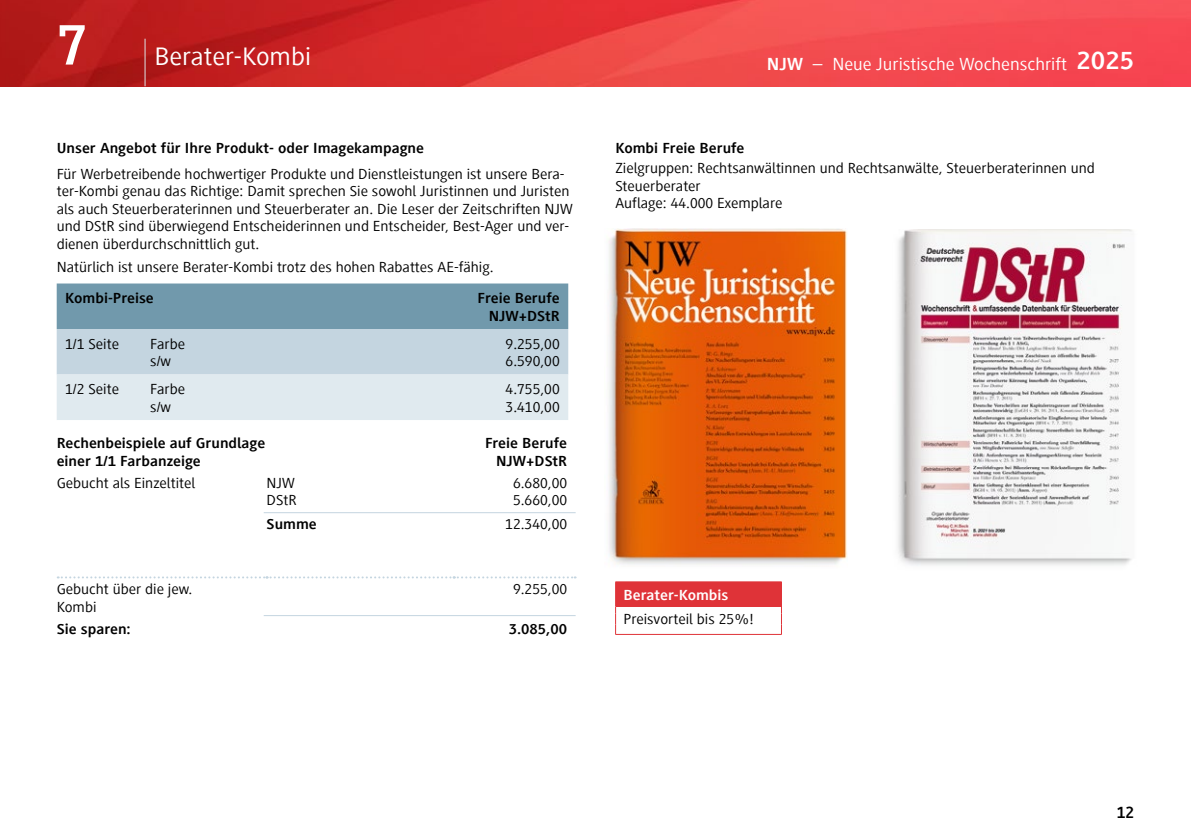
<style>
.page{position:relative;width:1191px;height:840px;background:#fff}
.page>*{position:absolute;margin:0;border:0;box-sizing:border-box;transform-origin:0 0}
.t1{font:700 60px "Generis Sans Com";color:#fff}
.t2{font:26px "Generis Sans Com";color:#fff;scale:1.08 1}
.t3{font:18px "Generis Sans Com";color:#fff;scale:1.08 1}
.t4{font:700 17px "Generis Sans Com";color:#000}
.t5{font:15px/17.4px "Generis Sans Com";color:#000;scale:1.08 1}
.t6{font:700 15px/17.6px "Generis Sans Com";color:#000;text-align:right;scale:1.08 1}
.t7{font:700 15px "Generis Sans Com";color:#fff;scale:1.08 1}
.s1{font-weight:700}
.s2{font-weight:700;font-size:26px}
</style>
<div class="page">
<img style="left:0;top:0;width:1191px;height:86px">
<hr style="left:144px;top:39px;width:2px;height:47px;background:#dde3e5">
<svg style="left:57px;top:283px;width:511px;height:137px"></svg>
<svg style="left:58px;top:576px;width:517px;height:2px"></svg>
<hr style="left:264px;top:512px;width:311px;height:1px;background:#c4d5e0">
<hr style="left:264px;top:614px;width:311px;height:1px;background:#c4d5e0">
<div style="left:615px;top:581px;width:166px;height:25px;background:#df3338"></div>
<svg style="left:615px;top:581px;width:1px;height:52px"></svg>
<svg style="left:781px;top:581px;width:1px;height:52px"></svg>
<hr style="left:615px;top:633px;width:166px;height:1px;background:#df3338">
<img style="left:608px;top:228px;width:240px;height:337px">
<img style="left:897px;top:230px;width:235px;height:336px">
<h1 class="t1" style="left:57px;top:12px;width:32px">7</h1>
<h2 class="t2" style="left:154px;top:42px;width:146px">Berater-Kombi</h2>
<p class="t3" style="left:767px;top:55px;width:341px"><span class="s1">NJW</span> – Neue Juristische Wochenschrift <span class="s2">2025</span></p>
<p class="t6" style="left:57px;top:139px;width:341px">Unser Angebot für Ihre Produkt- oder Imagekampagne</p>
<p class="t5" style="left:57px;top:165px;width:479px">Für Werbetreibende hochwertiger Produkte und Dienstleistungen ist unsere Bera&shy;ter-Kombi genau das Richtige: Damit sprechen Sie sowohl Juristinnen und Juristen als auch Steuerberaterinnen und Steuerberater an. Die Leser der Zeitschriften NJW und DStR sind überwiegend Entscheiderinnen und Entscheider, Best-Ager und ver&shy;dienen überdurchschnittlich gut.</p>
<p class="t5" style="left:57px;top:258px;width:406px">Natürlich ist unsere Berater-Kombi trotz des hohen Rabattes AE-fähig.</p>
<p class="t6" style="left:65px;top:289px;width:83px">Kombi-Preise</p>
<p class="t6" style="left:477px;top:289px;width:78px">Freie Berufe<br>NJW+DStR</p>
<p class="t5" style="left:65px;top:335px;width:51px">1/1 Seite</p>
<p class="t5" style="left:150px;top:334px;width:34px">Farbe s/w</p>
<p class="t5" style="left:505px;top:334px;width:52px">9.255,00<br>6.590,00</p>
<p class="t5" style="left:65px;top:380px;width:51px">1/2 Seite</p>
<p class="t5" style="left:150px;top:380px;width:34px">Farbe s/w</p>
<p class="t5" style="left:505px;top:380px;width:52px">4.755,00<br>3.410,00</p>
<p class="t6" style="left:57px;top:434px;width:195px;text-align:left">Rechenbeispiele auf Grundlage einer 1/1 Farbanzeige</p>
<p class="t6" style="left:485px;top:434px;width:78px">Freie Berufe<br>NJW+DStR</p>
<p class="t5" style="left:57px;top:474px;width:130px">Gebucht als Einzeltitel</p>
<p class="t5" style="left:266px;top:474px;width:28px">NJW</p>
<p class="t5" style="left:513px;top:474px;width:52px">6.680,00</p>
<p class="t5" style="left:266px;top:491px;width:29px">DStR</p>
<p class="t5" style="left:513px;top:491px;width:52px">5.660,00</p>
<p class="t6" style="left:266px;top:514px;width:48px">Summe</p>
<p class="t5" style="left:505px;top:514px;width:59px">12.340,00</p>
<p class="t5" style="left:57px;top:580px;width:127px">Gebucht über die jew.</p>
<p class="t5" style="left:513px;top:580px;width:52px">9.255,00</p>
<p class="t5" style="left:57px;top:597px;width:38px">Kombi</p>
<p class="t6" style="left:57px;top:620px;width:70px">Sie sparen:</p>
<p class="t6" style="left:509px;top:620px;width:56px">3.085,00</p>
<p class="t6" style="left:615px;top:139px;width:121px">Kombi Freie Berufe</p>
<p class="t5" style="left:615px;top:159px;width:446px">Zielgruppen: Rechtsanwältinnen und Rechtsanwälte, Steuerberaterinnen und<br>Steuerberater<br>Auflage: 44.000 Exemplare</p>
<p class="t7" style="left:623px;top:586px;width:99px">Berater-Kombis</p>
<p class="t5" style="left:623px;top:610px;width:122px">Preisvorteil bis 25%!</p>
<p class="t4" style="left:1116px;top:803px;width:19px">12</p>
</div>
